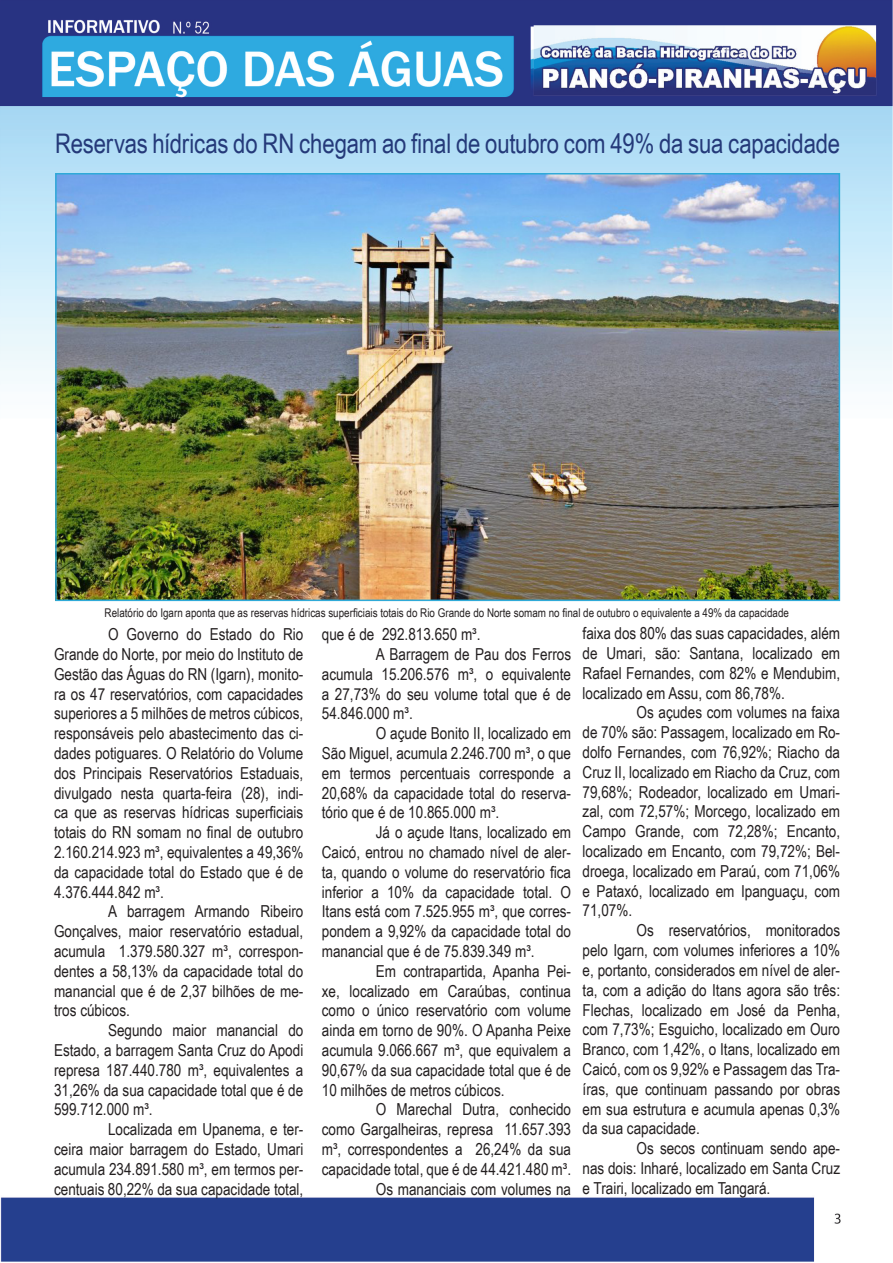
<style>
.page{position:relative;width:893px;height:1263px;background:#fff}
.page>*{position:absolute;margin:0;border:0;box-sizing:border-box;transform-origin:0 0}
.t1{font:27px "Arial Narrow";letter-spacing:-.01em;color:#243979}
.t2{font:16.5px/19.8px "Arial Narrow";color:#231f20;text-align:justify}
.t3{font:12px "Arial Narrow";color:#231f20}
</style>
<div class="page">
<img style="left:0;top:0;width:892px;height:1262px">
<img style="left:58px;top:176px;width:779px;height:422px">
<div style="left:55px;top:173px;width:785px;height:428px;border:2px solid #2faad8"></div>
<p class="t1" style="left:55px;top:124px;width:786px">Reservas hídricas do RN chegam ao final de outubro com 49% da sua capacidade</p>
<p class="t3" style="left:105px;top:604px;width:686px">Relatório do Igarn aponta que as reservas hídricas superficiais totais do Rio Grande do Norte somam no final de outubro o equivalente a 49% da capacidade</p>
<p class="t2" style="left:54px;top:624px;width:251px;text-indent:54px">O Governo do Estado do Rio Grande do Norte, por meio do Instituto de Gestão das Águas do RN (Igarn), monito&shy;ra os 47 reservatórios, com capacidades superiores a 5 milhões de metros cúbicos, responsáveis pelo abastecimento das ci&shy;dades potiguares. O Relatório do Volume dos Principais Reservatórios Estaduais, divulgado nesta quarta-feira (28), indi&shy;ca que as reservas hídricas superficiais totais do RN somam no final de outubro 2.160.214.923 m³, equivalentes a 49,36% da capacidade total do Estado que é de 4.376.444.842 m³.</p>
<p class="t2" style="left:54px;top:901px;width:251px;text-indent:54px">A barragem Armando Ribeiro Gonçalves, maior reservatório estadual, acumula 1.379.580.327 m³, correspon&shy;dentes a 58,13% da capacidade total do manancial que é de 2,37 bilhões de me&shy;tros cúbicos.</p>
<p class="t2" style="left:54px;top:1020px;width:251px;text-indent:54px">Segundo maior manancial do Estado, a barragem Santa Cruz do Apodi represa 187.440.780 m³, equivalentes a 31,26% da sua capacidade total que é de 599.712.000 m³.</p>
<p class="t2" style="left:54px;top:1119px;width:251px;text-indent:54px">Localizada em Upanema, e ter&shy;ceira maior barragem do Estado, Umari acumula 234.891.580 m³, em termos per&shy;centuais 80,22% da sua capacidade total,</p>
<p class="t2" style="left:322px;top:624px;width:160px">que é de 292.813.650 m³.</p>
<p class="t2" style="left:322px;top:644px;width:251px;text-indent:54px">A Barragem de Pau dos Ferros acumula 15.206.576 m³, o equivalente a 27,73% do seu volume total que é de 54.846.000 m³.</p>
<p class="t2" style="left:322px;top:723px;width:251px;text-indent:54px">O açude Bonito II, localizado em São Miguel, acumula 2.246.700 m³, o que em termos percentuais corresponde a 20,68% da capacidade total do reserva&shy;tório que é de 10.865.000 m³.</p>
<p class="t2" style="left:322px;top:822px;width:251px;text-indent:54px">Já o açude Itans, localizado em Caicó, entrou no chamado nível de aler&shy;ta, quando o volume do reservatório fica inferior a 10% da capacidade total. O Itans está com 7.525.955 m³, que corres&shy;pondem a 9,92% da capacidade total do manancial que é de 75.839.349 m³.</p>
<p class="t2" style="left:322px;top:960px;width:251px;text-indent:54px">Em contrapartida, Apanha Pei&shy;xe, localizado em Caraúbas, continua como o único reservatório com volume ainda em torno de 90%. O Apanha Peixe acumula 9.066.667 m³, que equivalem a 90,67% da sua capacidade total que é de 10 milhões de metros cúbicos.</p>
<p class="t2" style="left:322px;top:1099px;width:251px;text-indent:54px">O Marechal Dutra, conhecido como Gargalheiras, represa 11.657.393 m³, correspondentes a 26,24% da sua capacidade total, que é de 44.421.480 m³.</p>
<p class="t2" style="left:376px;top:1178px;width:197px">Os mananciais com volumes na</p>
<p class="t2" style="left:583px;top:623px;width:259px">faixa dos 80% das suas capacidades, além de Umari, são: Santana, localizado em Rafael Fernandes, com 82% e Mendubim, localizado em Assu, com 86,78%.</p>
<p class="t2" style="left:583px;top:702px;width:259px;text-indent:54px">Os açudes com volumes na faixa de 70% são: Passagem, localizado em Ro&shy;dolfo Fernandes, com 76,92%; Riacho da Cruz II, localizado em Riacho da Cruz, com 79,68%; Rodeador, localizado em Umari&shy;zal, com 72,57%; Morcego, localizado em Campo Grande, com 72,28%; Encanto, localizado em Encanto, com 79,72%; Bel&shy;droega, localizado em Paraú, com 71,06% e Pataxó, localizado em Ipanguaçu, com 71,07%.</p>
<p class="t2" style="left:583px;top:920px;width:259px;text-indent:54px">Os reservatórios, monitorados pelo Igarn, com volumes inferiores a 10% e, portanto, considerados em nível de aler&shy;ta, com a adição do Itans agora são três:<br>Flechas, localizado em José da Penha, com 7,73%; Esguicho, localizado em Ouro Branco, com 1,42%, o Itans, localizado em Caicó, com os 9,92% e Passagem das Tra&shy;íras, que continuam passando por obras em sua estrutura e acumula apenas 0,3% da sua capacidade.</p>
<p class="t2" style="left:583px;top:1138px;width:259px;text-indent:54px">Os secos continuam sendo ape&shy;nas dois: Inharé, localizado em Santa Cruz e Trairi, localizado em Tangará.</p>
</div>
